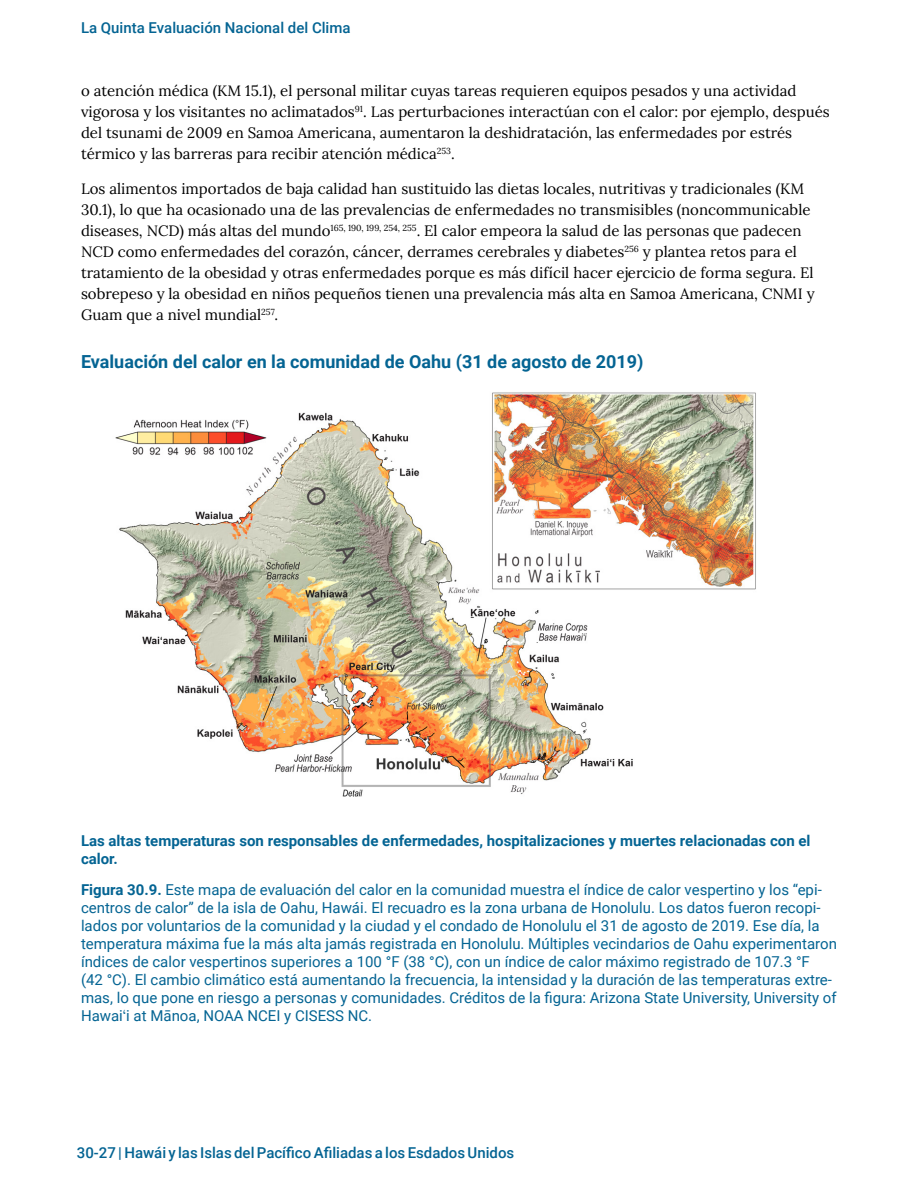
<style>
.page{position:relative;width:918px;height:1188px;background:#fff}
.page>*{position:absolute;margin:0;border:0;box-sizing:border-box;transform-origin:0 0}
.t1{font:700 18px "Roboto";color:#046493}
.t2{font:15px/21px "Lora";color:#000}
.t3{font:15px/18px "Roboto";color:#046493}
.t4{font:700 15px/18px "Roboto";color:#046493}
.t5{font:500 15px "Roboto";color:#046493}
.s1{font-weight:700}
.s2{font-family:"Lora"}
</style>
<div class="page">
<img style="left:115px;top:392px;width:641px;height:405px">
<p class="t5" style="left:81px;top:17px;width:271px">La Quinta Evaluación Nacional del Clima</p>
<p class="t2" style="left:81px;top:79px;width:750px">o atención médica (KM 15.1), el personal militar cuyas tareas requieren equipos pesados y una actividad vigorosa y los visitantes no aclimatados<sup>91</sup>. Las perturbaciones interactúan con el calor: por ejemplo, después del tsunami de 2009 en Samoa Americana, aumentaron la deshidratación, las enfermedades por estrés térmico y las barreras para recibir atención médica<sup>253</sup>.</p>
<p class="t2" style="left:81px;top:177px;width:735px">Los alimentos importados de baja calidad han sustituido las dietas locales, nutritivas y tradicionales (KM 30.1), lo que ha ocasionado una de las prevalencias de enfermedades no transmisibles (noncommunicable diseases, NCD) más altas del mundo<sup>165,</sup> <sup>190,</sup> <sup>199,</sup> <sup>254,</sup> <sup>255</sup>. El calor empeora la salud de las personas que padecen NCD como enfermedades del corazón, cáncer, derrames cerebrales y diabetes<sup>256</sup> y plantea retos para el tratamiento de la obesidad y otras enfermedades porque es más difícil hacer ejercicio de forma segura. El sobrepeso y la obesidad en niños pequeños tienen una prevalencia más alta en Samoa Americana, CNMI y Guam que a nivel mundial<sup>257</sup>.</p>
<p class="t1" style="left:81px;top:349px;width:564px">Evaluación del calor en la comunidad de Oahu (31 de agosto de 2019)</p>
<p class="t4" style="left:81px;top:831px;width:731px">Las altas temperaturas son responsables de enfermedades, hospitalizaciones y muertes relacionadas con el calor.</p>
<p class="t3" style="left:81px;top:880px;width:757px"><span class="s1">Figura 30.9.</span> Este mapa de evaluación del calor en la comunidad muestra el índice de calor vespertino y los “epi&shy;centros de calor” de la isla de Oahu, Hawái. El recuadro es la zona urbana de Honolulu. Los datos fueron recopi&shy;lados por voluntarios de la comunidad y la ciudad y el condado de Honolulu el 31 de agosto de 2019. Ese día, la temperatura máxima fue la más alta jamás registrada en Honolulu. Múltiples vecindarios de Oahu experimentaron índices de calor vespertinos superiores a 100 °F (38 °C), con un índice de calor máximo registrado de 107.3 °F<br>(42 °C). El cambio climático está aumentando la frecuencia, la intensidad y la duración de las temperaturas extre&shy;mas, lo que pone en riesgo a personas y comunidades. Créditos de la figura: Arizona State University, University of Hawai<span class="s2">‘</span>i at Mānoa, NOAA NCEI y CISESS NC.</p>
<p class="t5" style="left:77px;top:1143px;width:439px">30-27 | Hawái y las Islas del Pacífico Afiliadas a los Esdados Unidos</p>
</div>
